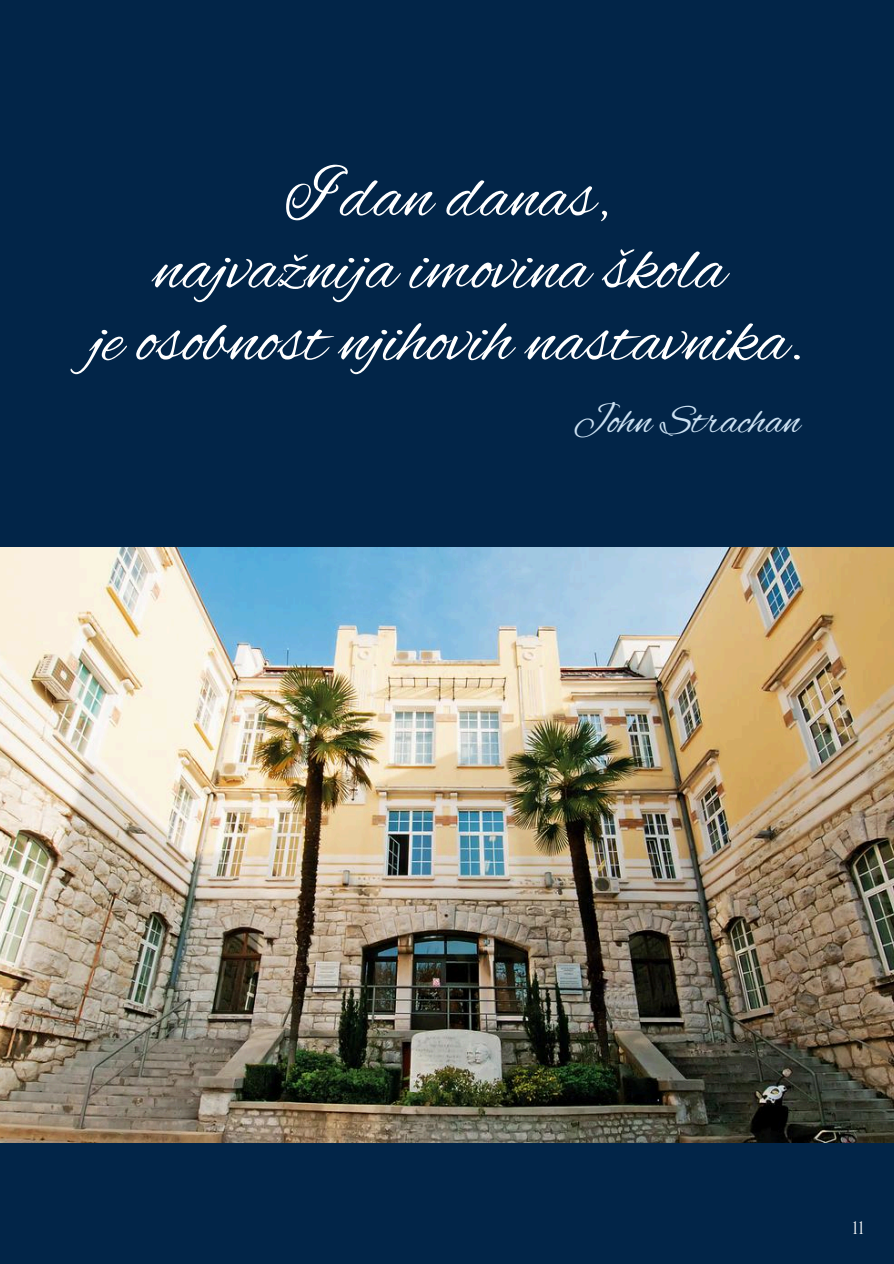
<style>
.page{position:relative;width:894px;height:1264px;background:#fff}
.page>*{position:absolute;margin:0;border:0;box-sizing:border-box;transform-origin:0 0}
.t1{font:72px/72px "Alex Brush";color:#fff;text-align:center}
.t2{font:42px "Alex Brush";color:#cce1f2}
.t3{font:18px "Cinzel";color:#fff}
</style>
<div class="page">
<div style="left:0;top:0;width:893px;height:1263px;background:#022548"></div>
<img style="left:0;top:547px;width:893px;height:595px">
<p class="t1" style="left:90px;top:165px;width:715px">I dan danas,<br>najvažnija imovina škola<br>je osobnost njihovih nastavnika.</p>
<p class="t2" style="left:573px;top:397px;width:228px">John Strachan</p>
<p class="t3" style="left:851px;top:1216px;width:14px">11</p>
</div>
